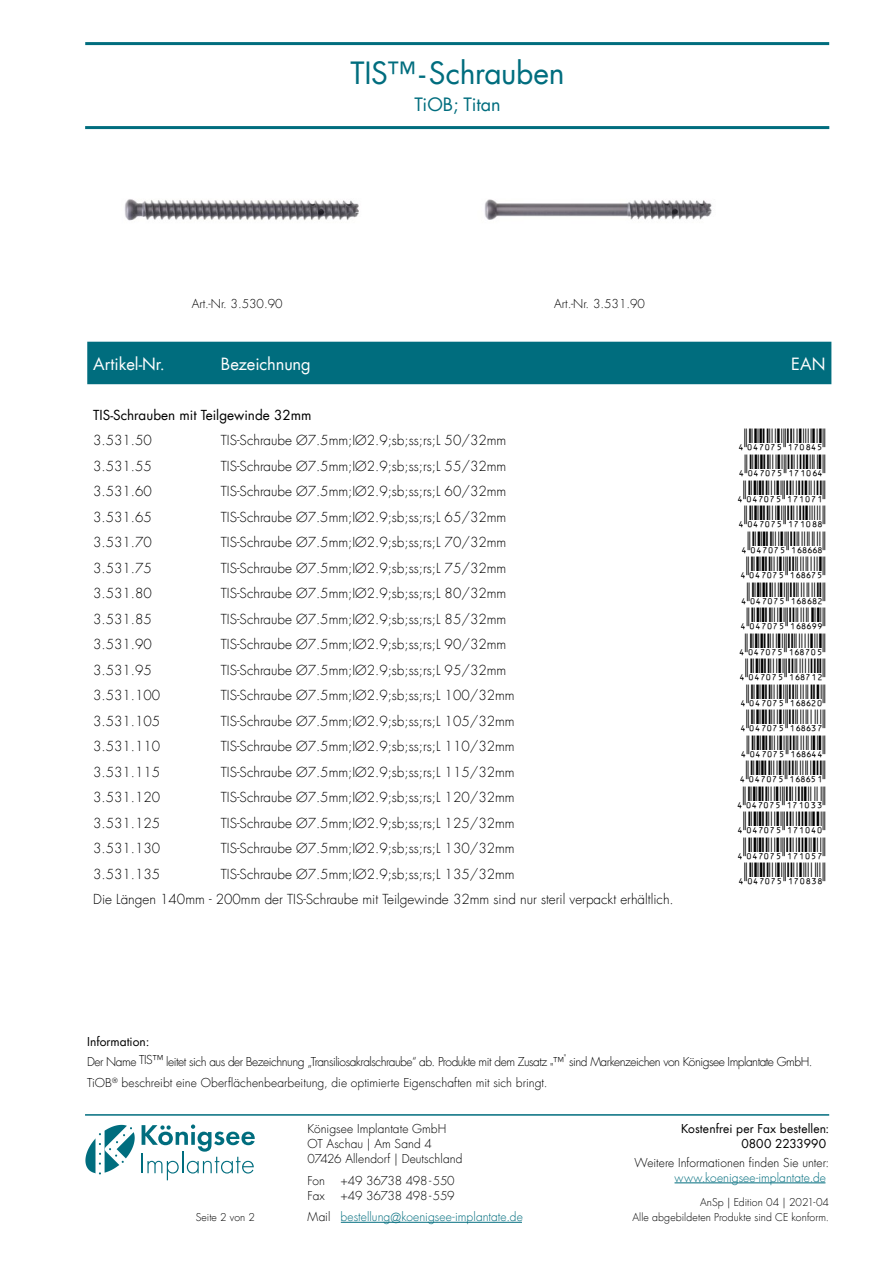
<style>
.page{position:relative;width:893px;height:1263px;background:#fff}
.page>*{position:absolute;margin:0;border:0;box-sizing:border-box;transform-origin:0 0}
.t1{font:30px "Futura Com";letter-spacing:-.01em;color:#006d7e}
.t2{font:18px "Futura Com";color:#006d7e}
.t3{font:16.5px "Futura Com";color:#fff}
.t4{font:300 13.5px "Futura Com";color:#000}
.t5{font:13.5px "Futura Com";color:#000}
.t6{font:300 12px/15px "Futura Com";letter-spacing:-.005em;color:#000}
.t7{font:300 12px "Futura Com";letter-spacing:-.04em;color:#000}
.t8{font:300 12px/21.3px "Futura Com";letter-spacing:.005em;color:#006d7e}
.t9{font:12px/15px "Futura Com";letter-spacing:.005em;color:#000;text-align:right}
.t10{font:300 10.5px "Futura Com";letter-spacing:.005em;color:#000}
.s1{color:#000}
.s2{font-size:13.5px}
</style>
<div class="page">
<hr style="left:85px;top:42px;width:744px;height:3px;background:#006d7e">
<hr style="left:85px;top:126px;width:744px;height:3px;background:#006d7e">
<hr style="left:85px;top:1114px;width:744px;height:2px;background:#006d7e">
<hr style="left:674px;top:1182px;width:151px;height:1px;background:#006d7e">
<hr style="left:141px;top:1153px;width:2px;height:20px;background:#006d7e">
<svg style="left:142px;top:1124px;width:113px;height:56px"></svg>
<svg style="left:85px;top:1125px;width:50px;height:49px"></svg>
<hr style="left:341px;top:1222px;width:181px;height:1px;background:#006d7e">
<div style="left:87px;top:342px;width:744px;height:42px;background:#006d7e"></div>
<img style="left:484px;top:199px;width:228px;height:21px">
<img style="left:124px;top:199px;width:235px;height:22px">
<h1 class="t1" style="left:350px;top:53px;width:216px">TIS™-Schrauben</h1>
<h2 class="t2" style="left:414px;top:93px;width:88px">TiOB; Titan</h2>
<p class="t6" style="left:192px;top:296px;width:92px">Art.-Nr. 3.530.90</p>
<p class="t6" style="left:554px;top:296px;width:92px">Art.-Nr. 3.531.90</p>
<p class="t3" style="left:93px;top:352px;width:73px">Artikel-Nr.</p>
<p class="t3" style="left:221px;top:352px;width:92px">Bezeichnung</p>
<p class="t3" style="left:791px;top:352px;width:36px">EAN</p>
<p class="t5" style="left:93px;top:405px;width:220px">TIS-Schrauben mit Teilgewinde 32mm</p>
<p class="t4" style="left:93px;top:431px;width:60px">3.531.50</p>
<p class="t4" style="left:221px;top:431px;width:287px">TIS-Schraube Ø7.5mm;IØ2.9;sb;ss;rs;L 50/32mm</p>
<p class="t4" style="left:93px;top:457px;width:60px">3.531.55</p>
<p class="t4" style="left:221px;top:457px;width:287px">TIS-Schraube Ø7.5mm;IØ2.9;sb;ss;rs;L 55/32mm</p>
<p class="t4" style="left:93px;top:482px;width:60px">3.531.60</p>
<p class="t4" style="left:221px;top:482px;width:287px">TIS-Schraube Ø7.5mm;IØ2.9;sb;ss;rs;L 60/32mm</p>
<p class="t4" style="left:93px;top:508px;width:60px">3.531.65</p>
<p class="t4" style="left:221px;top:508px;width:287px">TIS-Schraube Ø7.5mm;IØ2.9;sb;ss;rs;L 65/32mm</p>
<p class="t4" style="left:93px;top:533px;width:60px">3.531.70</p>
<p class="t4" style="left:221px;top:533px;width:287px">TIS-Schraube Ø7.5mm;IØ2.9;sb;ss;rs;L 70/32mm</p>
<p class="t4" style="left:93px;top:559px;width:60px">3.531.75</p>
<p class="t4" style="left:221px;top:559px;width:287px">TIS-Schraube Ø7.5mm;IØ2.9;sb;ss;rs;L 75/32mm</p>
<p class="t4" style="left:93px;top:584px;width:60px">3.531.80</p>
<p class="t4" style="left:221px;top:584px;width:287px">TIS-Schraube Ø7.5mm;IØ2.9;sb;ss;rs;L 80/32mm</p>
<p class="t4" style="left:93px;top:610px;width:60px">3.531.85</p>
<p class="t4" style="left:221px;top:610px;width:287px">TIS-Schraube Ø7.5mm;IØ2.9;sb;ss;rs;L 85/32mm</p>
<p class="t4" style="left:93px;top:635px;width:60px">3.531.90</p>
<p class="t4" style="left:221px;top:635px;width:287px">TIS-Schraube Ø7.5mm;IØ2.9;sb;ss;rs;L 90/32mm</p>
<p class="t4" style="left:93px;top:661px;width:60px">3.531.95</p>
<p class="t4" style="left:221px;top:661px;width:287px">TIS-Schraube Ø7.5mm;IØ2.9;sb;ss;rs;L 95/32mm</p>
<p class="t4" style="left:93px;top:686px;width:68px">3.531.100</p>
<p class="t4" style="left:221px;top:686px;width:295px">TIS-Schraube Ø7.5mm;IØ2.9;sb;ss;rs;L 100/32mm</p>
<p class="t4" style="left:93px;top:712px;width:68px">3.531.105</p>
<p class="t4" style="left:221px;top:712px;width:295px">TIS-Schraube Ø7.5mm;IØ2.9;sb;ss;rs;L 105/32mm</p>
<p class="t4" style="left:93px;top:737px;width:68px">3.531.110</p>
<p class="t4" style="left:221px;top:737px;width:295px">TIS-Schraube Ø7.5mm;IØ2.9;sb;ss;rs;L 110/32mm</p>
<p class="t4" style="left:93px;top:763px;width:68px">3.531.115</p>
<p class="t4" style="left:221px;top:763px;width:295px">TIS-Schraube Ø7.5mm;IØ2.9;sb;ss;rs;L 115/32mm</p>
<p class="t4" style="left:93px;top:788px;width:68px">3.531.120</p>
<p class="t4" style="left:221px;top:788px;width:295px">TIS-Schraube Ø7.5mm;IØ2.9;sb;ss;rs;L 120/32mm</p>
<p class="t4" style="left:93px;top:814px;width:68px">3.531.125</p>
<p class="t4" style="left:221px;top:814px;width:295px">TIS-Schraube Ø7.5mm;IØ2.9;sb;ss;rs;L 125/32mm</p>
<p class="t4" style="left:93px;top:839px;width:68px">3.531.130</p>
<p class="t4" style="left:221px;top:839px;width:295px">TIS-Schraube Ø7.5mm;IØ2.9;sb;ss;rs;L 130/32mm</p>
<p class="t4" style="left:93px;top:865px;width:68px">3.531.135</p>
<p class="t4" style="left:221px;top:865px;width:295px">TIS-Schraube Ø7.5mm;IØ2.9;sb;ss;rs;L 135/32mm</p>
<p class="t4" style="left:93px;top:890px;width:582px">Die Längen 140mm - 200mm der TIS-Schraube mit Teilgewinde 32mm sind nur steril verpackt erhältlich.</p>
<p class="t9" style="left:87px;top:1034px;width:64px">Information:</p>
<p class="t7" style="left:87px;top:1054px;width:462px">Der Name TIS™ leitet sich aus der Bezeichnung „Transiliosakralschraube“ ab. Produkte mit dem Zusatz</p>
<p class="t6" style="left:550px;top:1060px;width:5px">"</p>
<p class="t7" style="left:553px;top:1054px;width:261px">™<sup>"</sup> sind Markenzeichen von Königsee Implantate GmbH.</p>
<p class="t6" style="left:87px;top:1075px;width:462px">TiOB<sup>®</sup> beschreibt eine Oberflächenbearbeitung, die optimierte Eigenschaften mit sich bringt.</p>
<p class="t9" style="left:681px;top:1121px;width:150px">Kostenfrei per Fax bestellen:<br>0800 2233990</p>
<p class="t6" style="left:635px;top:1155px;width:196px">Weitere Informationen finden Sie unter:</p>
<p class="t8" style="left:674px;top:1167px;width:153px">www.koenigsee-implantate.de</p>
<p class="t6" style="left:308px;top:1121px;width:156px">Königsee Implantate GmbH<br>OT Aschau | Am Sand 4<br>07426 Allendorf | Deutschland</p>
<p class="t6" style="left:308px;top:1173px;width:19px">Fon</p>
<p class="t6" style="left:341px;top:1173px;width:116px">+49 36738 498-550</p>
<p class="t6" style="left:308px;top:1188px;width:19px">Fax</p>
<p class="t8" style="left:308px;top:1185px;width:217px;text-indent:33px"><span class="s1">+49 36738 498-559<br>Mail</span> bestellung<span class="s2">@</span>koenigsee-implantate.de</p>
<p class="t10" style="left:700px;top:1195px;width:131px">AnSp | Edition 04 | 2021-04</p>
<p class="t10" style="left:196px;top:1210px;width:61px">Seite 2 von 2</p>
<p class="t10" style="left:632px;top:1210px;width:198px">Alle abgebildeten Produkte sind CE konform.</p>
</div>
